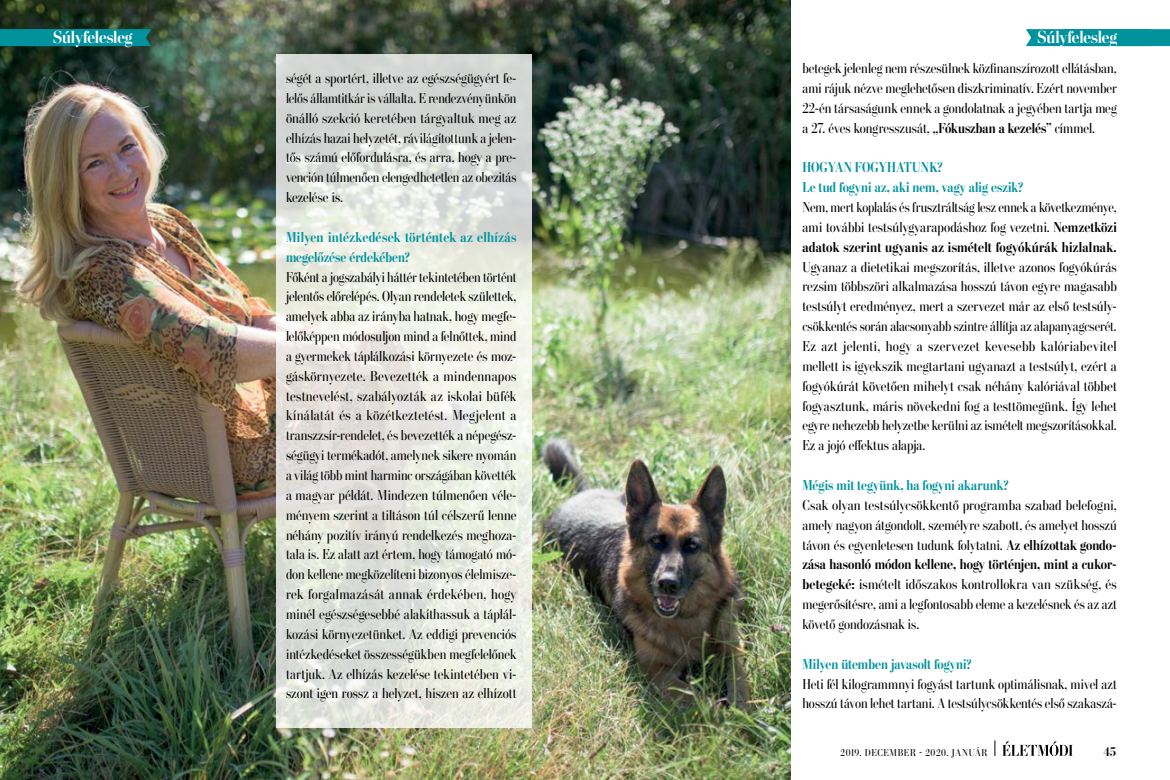
<style>
.page{position:relative;width:1170px;height:780px;background:#fff}
.page>*{position:absolute;margin:0;border:0;box-sizing:border-box;transform-origin:0 0}
.t1{font:700 17.5px "Stilson Display M";letter-spacing:-.01em;color:#fff}
.t2{font:14.38px/19.9px "Stilson Display M";letter-spacing:.005em;color:#000;text-align:justify;scale:.93 1}
.t3{font:14.38px/19.9px "Stilson Display M";letter-spacing:.005em;color:#000;text-align:justify;scale:.95 1}
.t4{font:14.38px/19.9px "Stilson Display M";letter-spacing:.005em;color:#000;text-align:justify;scale:.96 1}
.t5{font:14.38px/19.9px "Stilson Display M";letter-spacing:.005em;color:#000;text-align:justify}
.t6{font:700 14.38px/19.9px "Stilson Display M";letter-spacing:.01em;color:#00929d;scale:.95 1}
.t7{font:700 14.38px/19.9px "Stilson Display M";letter-spacing:.01em;color:#00929d}
.t8{font:700 12.5px "Stilson Display M";color:#000}
.t9{font:10px "Stilson Display M";letter-spacing:.065em;color:#000}
.s1{font-weight:700}
</style>
<div class="page">
<svg style="left:994px;top:740px;width:1px;height:16px"></svg>
<svg style="left:1002px;top:741px;width:70px;height:15px"></svg>
<img style="left:0;top:0;width:790px;height:780px">
<svg style="left:276px;top:55px;width:255px;height:673px;background:#e4e6df"></svg>
<div style="left:1026px;top:29px;width:143px;height:17px;background:#00929d"></div>
<div style="left:0;top:29px;width:151px;height:17px;background:#00929d"></div>
<p class="t1" style="left:53px;top:27px;width:81px">Súlyfelesleg</p>
<p class="t1" style="left:1037px;top:27px;width:81px">Súlyfelesleg</p>
<p class="t3" style="left:286px;top:68px;width:244px">ségét a sportért, illetve az egészségügyért fe&shy;lelős államtitkár is vállalta. E rendezvényünkön önálló szekció keretében tárgyaltuk meg az elhízás hazai helyzetét, rávilágítottunk a jelen&shy;tős számú előfordulásra, és arra, hogy a pre&shy;vención túlmenően elengedhetetlen az obezitás kezelése is.</p>
<p class="t7" style="left:286px;top:227px;width:232px">Milyen intézkedések történtek az elhízás megelőzése érdekében?</p>
<p class="t2" style="left:286px;top:267px;width:249px">Főként a jogszabályi háttér tekintetében történt jelentős előrelépés. Olyan rendeletek születtek, amelyek abba az irányba hatnak, hogy megfe&shy;lelőképpen módosuljon mind a felnőttek, mind a gyermekek táplálkozási környezete és moz&shy;gáskörnyezete. Bevezették a mindennapos testnevelést, szabályozták az iskolai büfék kínálatát és a közétkeztetést. Megjelent a transzzsír-rendelet, és bevezették a népegész&shy;ségügyi termékadót, amelynek sikere nyomán a világ több mint harminc országában követték a magyar példát. Mindezen túlmenően véle&shy;ményem szerint a tiltáson túl célszerű lenne néhány pozitív irányú rendelkezés meghoza&shy;tala is. Ez alatt azt értem, hogy támogató mó&shy;don kellene megközelíteni bizonyos élelmisze&shy;rek forgalmazását annak érdekében, hogy minél egészségesebbé alakíthassuk a táplál&shy;kozási környezetünket. Az eddigi prevenciós intézkedéseket összességükben megfelelőnek tartjuk. Az elhízás kezelése tekintetében vi&shy;szont igen rossz a helyzet, hiszen az elhízott</p>
<p class="t3" style="left:802px;top:58px;width:332px">betegek jelenleg nem részesülnek közfinanszírozott ellátásban, ami rájuk nézve meglehetősen diszkriminatív. Ezért november 22-én társaságunk ennek a gondolatnak a jegyében tartja meg a 27. éves kongresszusát, <span class="s1">„Fókuszban a kezelés”</span> címmel.</p>
<p class="t6" style="left:802px;top:157px;width:234px">HOGYAN FOGYHATUNK?<br>Le tud fogyni az, aki nem, vagy alig eszik?</p>
<p class="t2" style="left:802px;top:197px;width:339px">Nem, mert koplalás és frusztráltság lesz ennek a következménye, ami további testsúlygyarapodáshoz fog vezetni. <span class="s1">Nemzetközi adatok szerint ugyanis az ismételt fogyókúrák hizlalnak.</span></p>
<p class="t4" style="left:802px;top:257px;width:329px">Ugyanaz a dietetikai megszorítás, illetve azonos fogyókúrás rezsim többszöri alkalmazása hosszú távon egyre magasabb testsúlyt eredményez, mert a szervezet már az első testsúly&shy;csökkentés során alacsonyabb szintre állítja az alapanyagcserét.<br>Ez azt jelenti, hogy a szervezet kevesebb kalóriabevitel mellett is igyekszik megtartani ugyanazt a testsúlyt, ezért a fogyókúrát követően mihelyt csak néhány kalóriával többet fogyasztunk, máris növekedni fog a testtömegünk. Így lehet egyre nehezebb helyzetbe kerülni az ismételt megszorításokkal.<br>Ez a jojó effektus alapja.</p>
<p class="t6" style="left:802px;top:475px;width:218px">Mégis mit tegyünk, ha fogyni akarunk?</p>
<p class="t5" style="left:802px;top:495px;width:316px">Csak olyan testsúlycsökkentő programba szabad belefogni, amely nagyon átgondolt, személyre szabott, és amelyet hosszú távon és egyenletesen tudunk folytatni. <span class="s1">Az elhízottak gondo&shy;zása hasonló módon kellene, hogy történjen, mint a cukor&shy;betegeké:</span> ismételt időszakos kontrollokra van szükség, és megerősítésre, ami a legfontosabb eleme a kezelésnek és az azt követő gondozásnak is.</p>
<p class="t6" style="left:802px;top:654px;width:179px">Milyen ütemben javasolt fogyni?</p>
<p class="t3" style="left:802px;top:673px;width:332px">Heti fél kilogrammnyi fogyást tartunk optimálisnak, mivel azt hosszú távon lehet tartani. A testsúlycsökkentés első szakaszá-</p>
<p class="t9" style="left:840px;top:746px;width:148px">2019. DECEMBER - 2020. JANUÁR</p>
<p class="t8" style="left:1103px;top:744px;width:13px">45</p>
</div>
